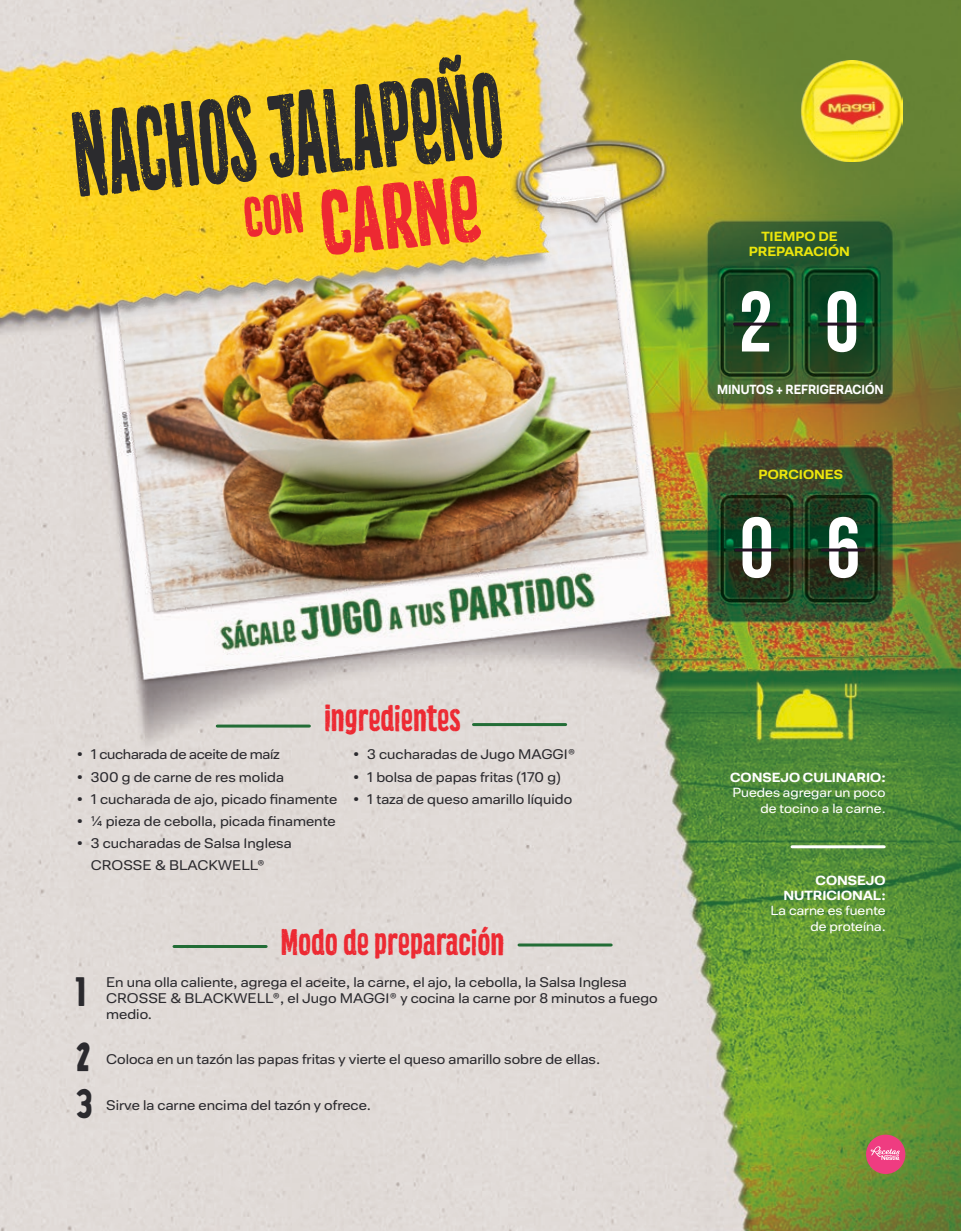
<style>
.page{position:relative;width:961px;height:1231px;background:#fff}
.page>*{position:absolute;margin:0;border:0;box-sizing:border-box;transform-origin:0 0}
.t1{font:111px "Kitchen Cupboard Crafted";color:#2b2b2e;scale:.73 1}
.t2{font:85.5px "Kitchen Cupboard Crafted";color:#ed2932}
.t3{font:700 85.5px "Bebas Neue";color:#fff}
.t4{font:36px/64.5px "Cookit";color:#2b2a2e;scale:1.25 1}
.t5{font:36px "Cookit";color:#2b2a2e}
.t6{font:34.5px "Kitchen Cupboard Crafted";color:#ed2932}
.t7{font:13.5px/22.2px "Maggi Sans";color:#2b2a2e}
.t8{font:700 13.5px/22.2px "Maggi Sans";color:#2b2a2e;text-align:justify}
.t9{font:12.75px/15.3px "Maggi Sans";color:#fff;text-align:right}
.t10{font:700 12.75px/15.3px "Maggi Sans";color:#fff;text-align:right}
.t11{font:700 12.75px/15px "Maggi Sans";color:#ebe50c;text-align:center}
.t12{font:700 12.75px "Maggi Sans";color:#fff;scale:.85 1}
</style>
<div class="page">
<img style="left:0;top:0;width:961px;height:1231px">
<div style="left:866px;top:1134px;width:39px;height:40px;background:#ef3c81;border-radius:50%"></div>
<svg style="left:870px;top:1146px;width:30px;height:14px"></svg>
<hr style="left:792px;top:845px;width:92px;height:3px;background:#fff">
<hr style="left:473px;top:723px;width:92px;height:3px;background:#226d36">
<hr style="left:519px;top:943px;width:92px;height:3px;background:#226d36">
<hr style="left:217px;top:724px;width:92px;height:3px;background:#226d36">
<hr style="left:174px;top:945px;width:92px;height:3px;background:#226d36">
<hr style="left:734px;top:322px;width:42px;height:3px;background:#261326">
<hr style="left:736px;top:548px;width:41px;height:3px;background:#261326">
<hr style="left:821px;top:322px;width:41px;height:3px;background:#261326">
<hr style="left:822px;top:548px;width:42px;height:3px;background:#261326">
<img style="left:798px;top:60px;width:104px;height:102px">
<h1 class="t1" style="left:66px;top:90px;width:591px;rotate:-6deg">NACHOS JALAPEÑO</h1>
<h2 class="t2" style="left:240px;top:178px;width:237px;rotate:-5deg"><sup>CON</sup> CARNE</h2>
<p class="t8" style="left:77px;top:743px;width:7px">• • • • •</p>
<h3 class="t6" style="left:324px;top:697px;width:138px">Ingredientes</h3>
<p class="t7" style="left:91px;top:744px;width:248px">1 cucharada de aceite de maíz<br>300 g de carne de res molida<br>1 cucharada de ajo, picado finamente ¼ pieza de cebolla, picada finamente<br>3 cucharadas de Salsa Inglesa<br>CROSSE &amp; BLACKWELL®</p>
<p class="t8" style="left:353px;top:743px;width:7px">• • •</p>
<p class="t7" style="left:367px;top:744px;width:210px">3 cucharadas de Jugo MAGGI®<br>1 bolsa de papas fritas (170 g)<br>1 taza de queso amarillo líquido</p>
<h3 class="t4" style="left:75px;top:959px;width:14px">1<br>2</h3>
<h3 class="t5" style="left:76px;top:1080px;width:18px">3</h3>
<h3 class="t6" style="left:281px;top:921px;width:225px">Modo de preparación</h3>
<p class="t7" style="left:106px;top:974px;width:553px;line-height:16.2px">En una olla caliente, agrega el aceite, la carne, el ajo, la cebolla, la Salsa Inglesa<br>CROSSE &amp; BLACKWELL®, el Jugo MAGGI® y cocina la carne por 8 minutos a fuego medio.</p>
<p class="t7" style="left:106px;top:1048px;width:495px">Coloca en un tazón las papas fritas y vierte el queso amarillo sobre de ellas.</p>
<p class="t7" style="left:106px;top:1094px;width:266px">Sirve la carne encima del tazón y ofrece.</p>
<p class="t11" style="left:748px;top:229px;width:103px">TIEMPO DE<br>PREPARACIÓN</p>
<h2 class="t3" style="left:738px;top:275px;width:35px">2</h2>
<h2 class="t3" style="left:825px;top:275px;width:35px">0</h2>
<p class="t12" style="left:717px;top:382px;width:197px">MINUTOS + REFRIGERACIÓN</p>
<p class="t11" style="left:758px;top:468px;width:86px">PORCIONES</p>
<h2 class="t3" style="left:740px;top:501px;width:35px">0</h2>
<h2 class="t3" style="left:826px;top:501px;width:35px">6</h2>
<p class="t10" style="left:730px;top:770px;width:157px">CONSEJO CULINARIO:</p>
<p class="t9" style="left:732px;top:785px;width:155px">Puedes agregar un poco de tocino a la carne.</p>
<p class="t10" style="left:783px;top:873px;width:104px">CONSEJO<br>NUTRICIONAL:</p>
<p class="t9" style="left:770px;top:903px;width:117px">La carne es fuente de proteína.</p>
</div>
